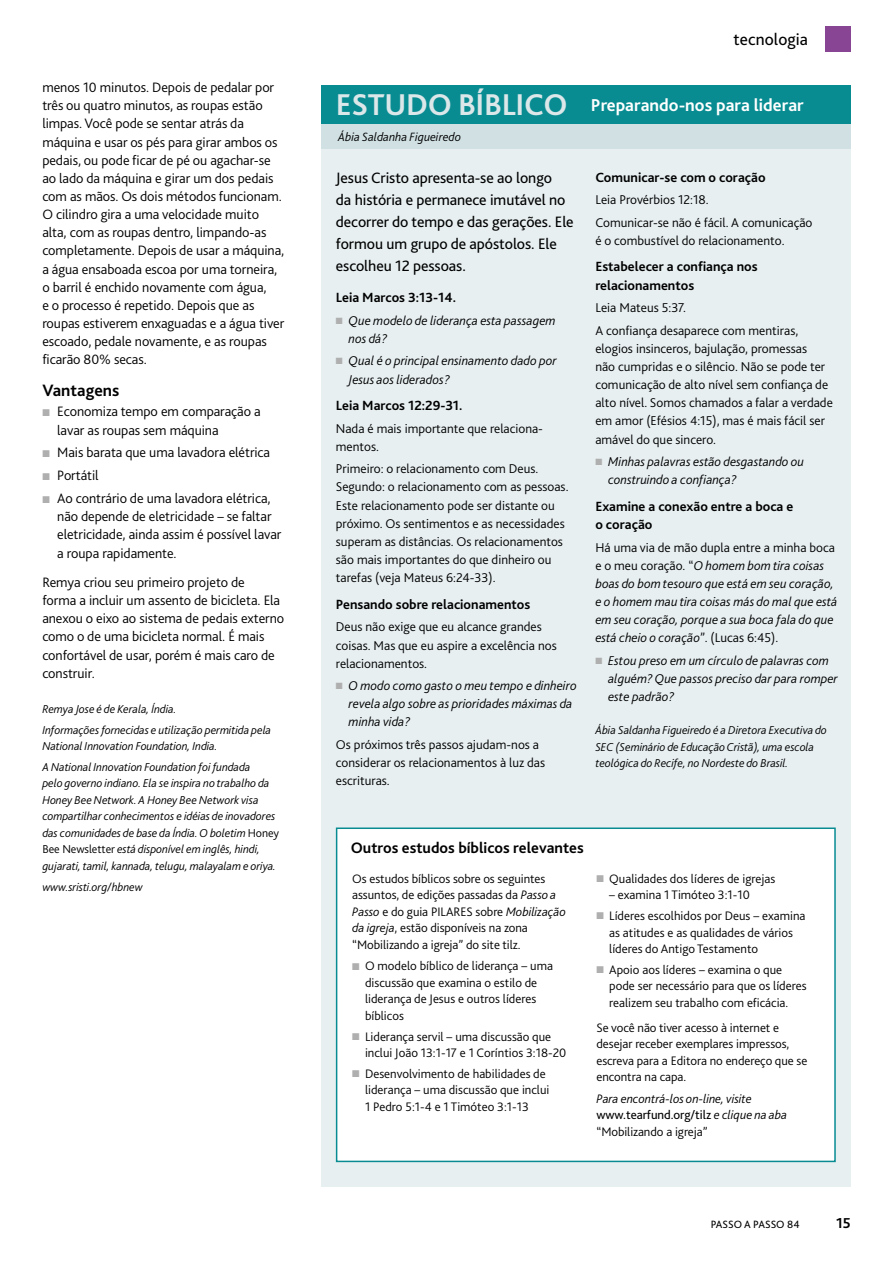
<style>
.page{position:relative;width:893px;height:1263px;background:#fff}
.page>*{position:absolute;margin:0;border:0;box-sizing:border-box;transform-origin:0 0}
.t1{font:700 18px "Bliss 2";color:#fff}
.t2{font:17.25px "Bliss 2";letter-spacing:.005em;color:#000}
.t3{font:700 17.25px "Bliss 2";color:#000}
.t4{font:700 15.9px "Bliss 2";color:#000}
.t5{font:15.75px/21.9px "Bliss 2";letter-spacing:-.005em;color:#000}
.t6{font:700 15px "Bliss 2";color:#000}
.t7{font:300 14.25px/18.1px "Bliss 2";letter-spacing:-.005em;color:#000}
.t8{font:700 13.95px/18.3px "Bliss 2";color:#000}
.t9{font:300 13.35px/18.1px "Bliss 2";color:#000}
.t10{font:italic 300 13.35px/18.1px "Bliss 2";color:#000}
.t11{font:300 12.9px/16.5px "Bliss 2";color:#000}
.t12{font:italic 300 12.9px/16.5px "Bliss 2";letter-spacing:-.005em;color:#000}
.t13{font:italic 300 12.6px "Bliss 2";color:#000}
.t14{font:italic 300 12px/16.5px "Bliss 2";letter-spacing:-.005em;color:#000}
.t15{font:11.1px "Bliss 2";color:#000}
.s1{color:#afafaf}
.s2{font-style:normal}
.s3{font-size:31.5px;color:#dbe7e9}
.s4{font-style:italic}
.s5{font-weight:400;font-style:normal}
</style>
<div class="page">
<div style="left:825px;top:26px;width:25px;height:26px;background:#884594"></div>
<div style="left:321px;top:119px;width:529px;height:1067px;background:#e7eff1"></div>
<div style="left:321px;top:124px;width:529px;height:25px;background:#d0e0e3"></div>
<div style="left:321px;top:85px;width:529px;height:39px;background:#088c92"></div>
<div style="left:336px;top:828px;width:499px;height:333px;background:#fff"></div>
<div style="left:336px;top:828px;width:499px;height:334px;border:2px solid #088c92"></div>
<p class="t7" style="left:42px;top:80px;width:243px">menos 10 minutos. Depois de pedalar por três ou quatro minutos, as roupas estão limpas. Você pode se sentar atrás da máquina e usar os pés para girar ambos os pedais, ou pode ficar de pé ou agachar-se ao lado da máquina e girar um dos pedais com as mãos. Os dois métodos funcionam.<br>O cilindro gira a uma velocidade muito alta, com as roupas dentro, limpando-as completamente. Depois de usar a máquina, a água ensaboada escoa por uma torneira, o barril é enchido novamente com água,<br>e o processo é repetido. Depois que as roupas estiverem enxaguadas e a água tiver escoado, pedale novamente, e as roupas ficarão 80% secas.</p>
<p class="t3" style="left:42px;top:384px;width:79px">Vantagens</p>
<p class="t7" style="left:57px;top:404px;width:205px;text-indent:-15px"><span class="s1">■</span> Economiza tempo em comparação a lavar as roupas sem máquina</p>
<p class="t7" style="left:42px;top:445px;width:229px"><span class="s1">■</span> Mais barata que uma lavadora elétrica</p>
<p class="t7" style="left:42px;top:468px;width:58px"><span class="s1">■</span> Portátil</p>
<p class="t7" style="left:57px;top:491px;width:226px;text-indent:-15px"><span class="s1">■</span> Ao contrário de uma lavadora elétrica, não depende de eletricidade – se faltar eletricidade, ainda assim é possível lavar a roupa rapidamente.</p>
<p class="t7" style="left:42px;top:574px;width:243px">Remya criou seu primeiro projeto de<br>forma a incluir um assento de bicicleta. Ela anexou o eixo ao sistema de pedais externo como o de uma bicicleta normal. É mais confortável de usar, porém é mais caro de construir.</p>
<p class="t14" style="left:42px;top:700px;width:230px;line-height:20.7px">Remya Jose é de Kerala, Índia.<br>Informações fornecidas e utilização permitida pela</p>
<p class="t14" style="left:42px;top:737px;width:209px;line-height:20.7px">National Innovation Foundation, India.<br>A National Innovation Foundation foi fundada</p>
<p class="t14" style="left:42px;top:776px;width:238px">pelo governo indiano. Ela se inspira no trabalho da Honey Bee Network. A Honey Bee Network visa compartilhar conhecimentos e idéias de inovadores das comunidades de base da Índia. O boletim <span class="s2">Honey Bee Newsletter</span> está disponível em inglês, hindi, gujarati, tamil, kannada, telugu, malayalam e oriya.</p>
<p class="t14" style="left:42px;top:879px;width:102px">www.sristi.org/hbnew</p>
<p class="t2" style="left:733px;top:32px;width:76px">tecnologia</p>
<p class="t1" style="left:336px;top:98px;width:469px"><span class="s3">ESTUDO BÍBLICO</span> Preparando-nos para liderar</p>
<p class="t13" style="left:338px;top:132px;width:124px">Ábia Saldanha Figueiredo</p>
<p class="t5" style="left:336px;top:168px;width:239px">Jesus Cristo apresenta-se ao longo<br>da história e permanece imutável no decorrer do tempo e das gerações. Ele formou um grupo de apóstolos. Ele escolheu 12 pessoas.</p>
<p class="t8" style="left:336px;top:290px;width:122px">Leia Marcos 3:13-14.</p>
<p class="t10" style="left:348px;top:313px;width:208px;text-indent:-13px"><span class="s1">■</span> Que modelo de liderança esta passagem nos dá?</p>
<p class="t10" style="left:348px;top:353px;width:209px;text-indent:-13px"><span class="s1">■</span> Qual é o principal ensinamento dado por<br>Jesus aos liderados?</p>
<p class="t8" style="left:336px;top:398px;width:128px">Leia Marcos 12:29-31.</p>
<p class="t9" style="left:336px;top:420px;width:209px">Nada é mais importante que relaciona&shy;mentos.</p>
<p class="t9" style="left:336px;top:461px;width:234px">Primeiro: o relacionamento com Deus.<br>Segundo: o relacionamento com as pessoas.<br>Este relacionamento pode ser distante ou próximo. Os sentimentos e as necessidades superam as distâncias. Os relacionamentos são mais importantes do que dinheiro ou tarefas (veja Mateus 6:24-33).</p>
<p class="t8" style="left:336px;top:596px;width:196px">Pensando sobre relacionamentos</p>
<p class="t9" style="left:336px;top:619px;width:222px">Deus não exige que eu alcance grandes coisas. Mas que eu aspire a excelência nos relacionamentos.</p>
<p class="t10" style="left:348px;top:678px;width:229px;text-indent:-13px"><span class="s1">■</span> O modo como gasto o meu tempo e dinheiro revela algo sobre as prioridades máximas da minha vida?</p>
<p class="t9" style="left:336px;top:737px;width:211px">Os próximos três passos ajudam-nos a considerar os relacionamentos à luz das escrituras.</p>
<p class="t8" style="left:595px;top:169px;width:172px">Comunicar-se com o coração</p>
<p class="t9" style="left:595px;top:190px;width:218px;line-height:22.4px">Leia Provérbios 12:18.<br>Comunicar-se não é fácil. A comunicação</p>
<p class="t9" style="left:595px;top:232px;width:191px">é o combustível do relacionamento.</p>
<p class="t8" style="left:595px;top:259px;width:164px">Estabelecer a confiança nos relacionamentos</p>
<p class="t9" style="left:595px;top:298px;width:204px;line-height:22.4px">Leia Mateus 5:37.<br>A confiança desaparece com mentiras,</p>
<p class="t9" style="left:595px;top:340px;width:239px">elogios insinceros, bajulação, promessas<br>não cumpridas e o silêncio. Não se pode ter comunicação de alto nível sem confiança de alto nível. Somos chamados a falar a verdade em amor (Efésios 4:15), mas é mais fácil ser amável do que sincero.</p>
<p class="t10" style="left:608px;top:454px;width:197px;text-indent:-13px"><span class="s1">■</span> Minhas palavras estão desgastando ou construindo a confiança?</p>
<p class="t8" style="left:595px;top:498px;width:199px">Examine a conexão entre a boca e o coração</p>
<p class="t10" style="left:595px;top:539px;width:243px"><span class="s2">Há uma via de mão dupla entre a minha boca e o meu coração. “</span>O homem bom tira coisas boas do bom tesouro que está em seu coração, e o homem mau tira coisas más do mal que está em seu coração, porque a sua boca fala do que está cheio o coração<span class="s2">”. (Lucas 6:45).</span></p>
<p class="t10" style="left:608px;top:652px;width:231px;text-indent:-13px"><span class="s1">■</span> Estou preso em um círculo de palavras com alguém? Que passos preciso dar para romper este padrão?</p>
<p class="t14" style="left:595px;top:723px;width:233px">Ábia Saldanha Figueiredo é a Diretora Executiva do<br>SEC (Seminário de Educação Cristã), uma escola teológica do Recife, no Nordeste do Brasil.</p>
<p class="t4" style="left:351px;top:842px;width:234px">Outros estudos bíblicos relevantes</p>
<p class="t11" style="left:352px;top:871px;width:215px">Os estudos bíblicos sobre os seguintes assuntos, de edições passadas da <span class="s4">Passo a Passo</span> e do guia PILARES sobre <span class="s4">Mobilização da igreja</span>, estão disponíveis na zona “Mobilizando a igreja” do site tilz.</p>
<p class="t11" style="left:365px;top:959px;width:189px;text-indent:-13px"><span class="s1">■</span> O modelo bíblico de liderança – uma discussão que examina o estilo de liderança de Jesus e outros líderes bíblicos</p>
<p class="t11" style="left:365px;top:1029px;width:203px;text-indent:-13px"><span class="s1">■</span> Liderança servil – uma discussão que inclui João 13:1-17 e 1 Coríntios 3:18-20</p>
<p class="t11" style="left:365px;top:1067px;width:186px;text-indent:-13px"><span class="s1">■</span> Desenvolvimento de habilidades de liderança – uma discussão que inclui<br>1 Pedro 5:1-4 e 1 Timóteo 3:1-13</p>
<p class="t11" style="left:596px;top:871px;width:180px"><span class="s1">■</span> Qualidades dos líderes de igrejas</p>
<p class="t11" style="left:609px;top:888px;width:142px">– examina 1 Timóteo 3:1-10</p>
<p class="t11" style="left:609px;top:909px;width:198px;text-indent:-13px"><span class="s1">■</span> Líderes escolhidos por Deus – examina as atitudes e as qualidades de vários líderes do Antigo Testamento</p>
<p class="t11" style="left:609px;top:962px;width:199px;text-indent:-13px"><span class="s1">■</span> Apoio aos líderes – examina o que pode ser necessário para que os líderes realizem seu trabalho com eficácia.</p>
<p class="t11" style="left:596px;top:1020px;width:212px">Se você não tiver acesso à internet e desejar receber exemplares impressos, escreva para a Editora no endereço que se encontra na capa.</p>
<p class="t12" style="left:596px;top:1092px;width:192px">Para encontrá-los on-line, visite <span class="s5">www.tearfund.org/tilz</span> e clique na aba <span class="s2">“Mobilizando a igreja”</span></p>
<p class="t15" style="left:710px;top:1220px;width:90px">PASSO A PASSO 84</p>
<p class="t6" style="left:836px;top:1217px;width:16px">15</p>
</div>
